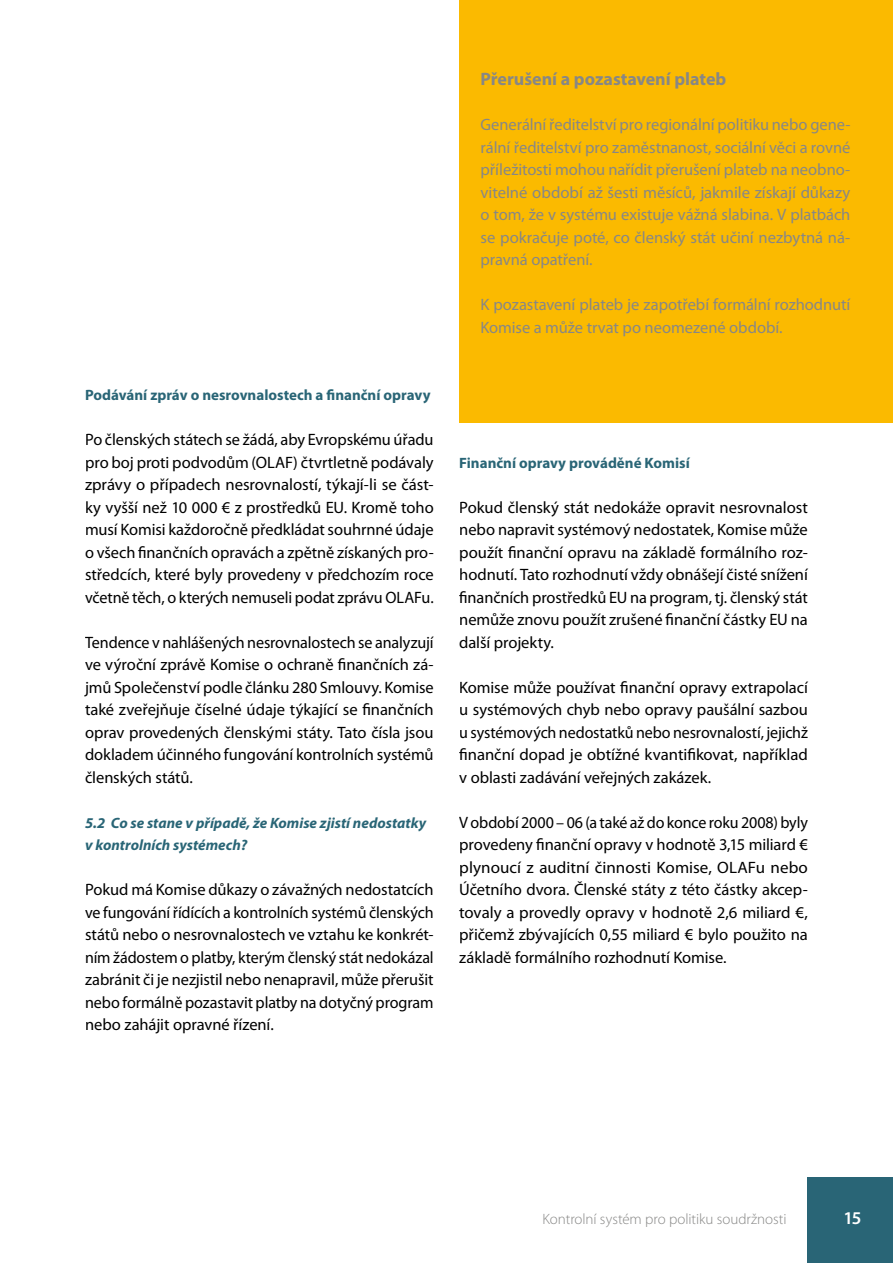
<style>
.page{position:relative;width:893px;height:1263px;background:#fff}
.page>*{position:absolute;margin:0;border:0;box-sizing:border-box;transform-origin:0 0}
.t1{font:700 18px "Myriad Pro";color:#878786}
.t2{font:600 18px "Myriad Pro";color:#fff}
.t3{font:16.5px/22.5px "Myriad Pro";letter-spacing:-.005em;color:#000;text-align:justify}
.t4{font:16.5px/22.5px "Myriad Pro";letter-spacing:-.005em;color:#878786;text-align:justify}
.t5{font:700 15px "Myriad Pro";color:#296576}
.t6{font:italic 700 15px/22.5px "Myriad Pro";color:#296576}
.t7{font:300 15px "Myriad Pro";color:#878786}
</style>
<div class="page">
<div style="left:459px;top:0;width:434px;height:423px;background:#fbba00"></div>
<div style="left:808px;top:1178px;width:85px;height:85px;background:#296576"></div>
<p class="t5" style="left:85px;top:387px;width:347px">Podávání zpráv o nesrovnalostech a finanční opravy</p>
<p class="t3" style="left:85px;top:429px;width:350px">Po členských státech se žádá, aby Evropskému úřadu pro boj proti podvodům (OLAF) čtvrtletně podávaly zprávy o případech nesrovnalostí, týkají-li se část&shy;ky vyšší než 10 000 € z prostředků EU. Kromě toho musí Komisi každoročně předkládat souhrnné údaje o všech finančních opravách a zpětně získaných pro&shy;středcích, které byly provedeny v předchozím roce včetně těch, o kterých nemuseli podat zprávu OLAFu.</p>
<p class="t3" style="left:85px;top:631px;width:350px">Tendence v nahlášených nesrovnalostech se analyzují ve výroční zprávě Komise o ochraně finančních zá&shy;jmů Společenství podle článku 280 Smlouvy. Komise také zveřejňuje číselné údaje týkající se finančních oprav provedených členskými státy. Tato čísla jsou dokladem účinného fungování kontrolních systémů členských států.</p>
<p class="t6" style="left:85px;top:811px;width:343px">5.2 Co se stane v případě, že Komise zjistí nedostatky v kontrolních systémech?</p>
<p class="t3" style="left:85px;top:879px;width:350px">Pokud má Komise důkazy o závažných nedostatcích ve fungování řídících a kontrolních systémů členských států nebo o nesrovnalostech ve vztahu ke konkrét&shy;ním žádostem o platby, kterým členský stát nedokázal zabránit či je nezjistil nebo nenapravil, může přerušit nebo formálně pozastavit platby na dotyčný program nebo zahájit opravné řízení.</p>
<p class="t1" style="left:480px;top:69px;width:247px">Přerušení a pozastavení plateb</p>
<p class="t4" style="left:480px;top:114px;width:371px">Generální ředitelství pro regionální politiku nebo gene&shy;rální ředitelství pro zaměstnanost, sociální věci a rovné příležitosti mohou nařídit přerušení plateb na neobno&shy;vitelné období až šesti měsíců, jakmile získají důkazy o tom, že v systému existuje vážná slabina. V platbách se pokračuje poté, co členský stát učiní nezbytná ná&shy;pravná opatření.</p>
<p class="t4" style="left:480px;top:294px;width:371px">K pozastavení plateb je zapotřebí formální rozhodnutí<br>Komise a může trvat po neomezené období.</p>
<p class="t5" style="left:459px;top:454px;width:232px">Finanční opravy prováděné Komisí</p>
<p class="t3" style="left:459px;top:496px;width:350px">Pokud členský stát nedokáže opravit nesrovnalost nebo napravit systémový nedostatek, Komise může použít finanční opravu na základě formálního roz&shy;hodnutí. Tato rozhodnutí vždy obnášejí čisté snížení finančních prostředků EU na program, tj. členský stát nemůže znovu použít zrušené finanční částky EU na další projekty.</p>
<p class="t3" style="left:459px;top:676px;width:350px">Komise může používat finanční opravy extrapolací u systémových chyb nebo opravy paušální sazbou u systémových nedostatků nebo nesrovnalostí, jejichž finanční dopad je obtížné kvantifikovat, například v oblasti zadávání veřejných zakázek.</p>
<p class="t3" style="left:459px;top:811px;width:350px">V období 2000 – 06 (a také až do konce roku 2008) byly provedeny finanční opravy v hodnotě 3,15 miliard € plynoucí z auditní činnosti Komise, OLAFu nebo Účetního dvora. Členské státy z této částky akcep&shy;tovaly a provedly opravy v hodnotě 2,6 miliard €, přičemž zbývajících 0,55 miliard € bylo použito na základě formálního rozhodnutí Komise.</p>
<p class="t7" style="left:543px;top:1210px;width:246px">Kontrolní systém pro politiku soudržnosti</p>
<p class="t2" style="left:843px;top:1208px;width:20px">15</p>
</div>
